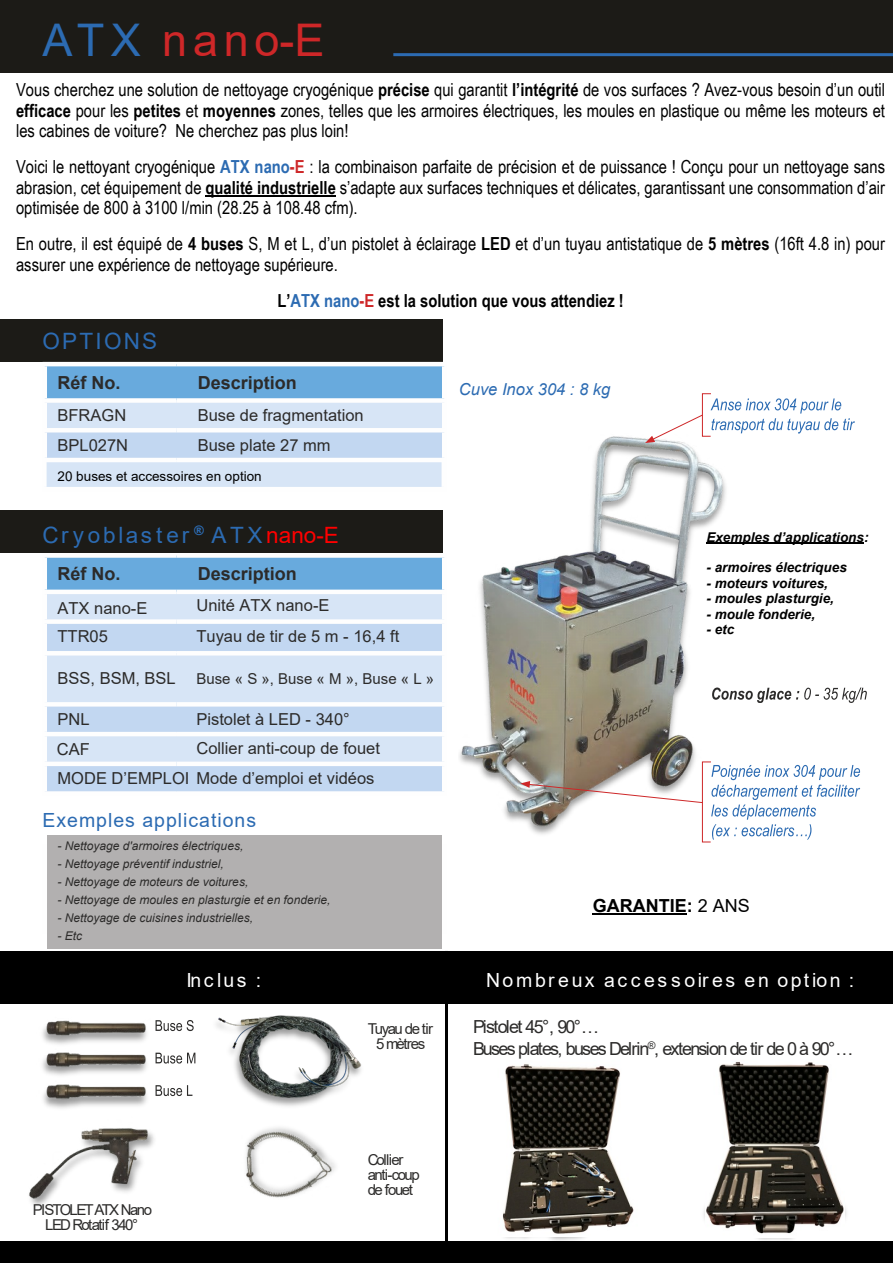
<style>
.page{position:relative;width:893px;height:1263px;background:#fff}
.page>*{position:absolute;margin:0;border:0;box-sizing:border-box;transform-origin:0 0}
.t1{font:45px "Arial";letter-spacing:.13em;color:#ce2728}
.t2{font:22.5px "Arial";letter-spacing:.1em;color:#2c6bb2}
.t3{font:19.5px "Arial";letter-spacing:.125em;color:#fefefe}
.t4{font:19.5px "Arial";letter-spacing:.05em;color:#2c6bb2}
.t5{font:18px/20.5px "Arial Narrow";color:#000;text-align:justify}
.t6{font:18px/21.6px "Arial";letter-spacing:-.1em;color:#2c2b2a}
.t7{font:700 18px "Arial Narrow";color:#000}
.t8{font:700 18px "Arial";color:#2c2b2a}
.t9{font:700 18px "Arial";color:#000}
.t10{font:16.5px/28.8px "Arial";color:#2c2b2a}
.t11{font:italic 16.5px "Arial";color:#2c6bb2}
.t12{font:15px/15px "Arial";letter-spacing:-.1em;color:#2c2b2a;text-align:center}
.t13{font:15px "Arial";color:#2c2b2a}
.t14{font:italic 700 13.5px "Arial";color:#000}
.t15{font:13.5px "Arial";color:#000}
.t16{font:italic 12px "Arial";color:#2c2b2a}
.s1{color:#2c6bb2}
.s2{font-weight:700}
.s3{font-weight:700;color:#2c6bb2}
.s4{font-weight:700;color:#ce2728}
.s5{color:#ce2728}
.s6{color:#f00}
.s7{font-weight:400}
</style>
<div class="page">
<img style="left:435px;top:1237px;width:251px;height:5px">
<img style="left:502px;top:1064px;width:132px;height:170px">
<img style="left:698px;top:1208px;width:155px;height:34px">
<img style="left:705px;top:1062px;width:140px;height:175px">
<div style="left:0;top:0;width:893px;height:72px;background:#1c1b17"></div>
<img style="left:459px;top:393px;width:268px;height:441px">
<hr style="left:393px;top:53px;width:500px;height:3px;background:#2c6bb2">
<svg style="left:645px;top:414px;width:58px;height:29px"></svg>
<svg style="left:520px;top:781px;width:182px;height:22px"></svg>
<div style="left:702px;top:393px;width:9px;height:44px;border:1px solid #ce2728"></div>
<div style="left:702px;top:761px;width:9px;height:81px;border:1px solid #ce2728"></div>
<svg style="left:711px;top:398px;width:144px;height:36px"></svg>
<svg style="left:712px;top:687px;width:155px;height:16px"></svg>
<svg style="left:711px;top:765px;width:149px;height:75px"></svg>
<div style="left:0;top:1242px;width:893px;height:21px;background:#000"></div>
<div style="left:0;top:951px;width:893px;height:53px;background:#000"></div>
<hr style="left:445px;top:951px;width:3px;height:312px;background:#000">
<img style="left:246px;top:1127px;width:89px;height:71px">
<img style="left:29px;top:1128px;width:125px;height:74px">
<svg style="left:156px;top:1020px;width:38px;height:11px"></svg>
<svg style="left:156px;top:1053px;width:39px;height:10px"></svg>
<svg style="left:156px;top:1085px;width:36px;height:11px"></svg>
<img style="left:42px;top:1020px;width:105px;height:19px">
<img style="left:42px;top:1039px;width:105px;height:32px">
<img style="left:43px;top:1071px;width:104px;height:38px">
<img style="left:216px;top:1015px;width:145px;height:92px">
<hr style="left:206px;top:195px;width:130px;height:1px;background:#000">
<div style="left:0;top:319px;width:442px;height:42px;background:#1c1b17"></div>
<div style="left:0;top:510px;width:442px;height:43px;background:#1c1b17"></div>
<svg style="left:46px;top:366px;width:396px;height:121px;background:#b2d0ed"></svg>
<div style="left:43px;top:398px;width:133px;height:5px;background:#fefefe"></div>
<div style="left:176px;top:398px;width:270px;height:5px;background:#fefefe"></div>
<hr style="left:43px;top:428px;width:133px;height:4px;background:#fefefe">
<hr style="left:176px;top:428px;width:270px;height:4px;background:#fefefe">
<hr style="left:43px;top:458px;width:133px;height:4px;background:#fefefe">
<hr style="left:176px;top:458px;width:270px;height:4px;background:#fefefe">
<div style="left:47px;top:558px;width:395px;height:32px;background:#68aadd"></div>
<div style="left:47px;top:594px;width:395px;height:25px;background:#d7e5f6"></div>
<svg style="left:47px;top:624px;width:395px;height:167px;background:#ccdef3"></svg>
<hr style="left:43px;top:651px;width:133px;height:4px;background:#fefefe">
<hr style="left:176px;top:651px;width:270px;height:4px;background:#fefefe">
<hr style="left:43px;top:702px;width:133px;height:4px;background:#fefefe">
<hr style="left:176px;top:702px;width:270px;height:4px;background:#fefefe">
<hr style="left:43px;top:732px;width:133px;height:4px;background:#fefefe">
<hr style="left:176px;top:732px;width:270px;height:4px;background:#fefefe">
<hr style="left:43px;top:762px;width:133px;height:4px;background:#fefefe">
<hr style="left:176px;top:762px;width:270px;height:4px;background:#fefefe">
<div style="left:48px;top:835px;width:394px;height:114px;background:#b2b0b0"></div>
<hr style="left:43px;top:366px;width:4px;height:32px;background:#fefefe">
<hr style="left:43px;top:403px;width:4px;height:25px;background:#fefefe">
<hr style="left:43px;top:432px;width:4px;height:26px;background:#fefefe">
<hr style="left:706px;top:543px;width:158px;height:1px;background:#000">
<hr style="left:593px;top:913px;width:94px;height:2px;background:#000">
<h1 class="t1" style="left:43px;top:24px;width:284px"><span class="s1">A TX</span> nano-E</h1>
<p class="t5" style="left:16px;top:81px;width:870px">Vous cherchez une solution de nettoyage cryogénique <span class="s2">précise</span> qui garantit <span class="s2">l’intégrité</span> de vos surfaces ? Avez-vous besoin d’un outil <span class="s2">efficace</span> pour les <span class="s2">petites</span> et <span class="s2">moyennes</span> zones, telles que les armoires électriques, les moules en plastique ou même les moteurs et les cabines de voiture? Ne cherchez pas plus loin!</p>
<p class="t5" style="left:16px;top:158px;width:870px">Voici le nettoyant cryogénique <span class="s3">ATX nano</span><span class="s4">-E</span> : la combinaison parfaite de précision et de puissance ! Conçu pour un nettoyage sans abrasion, cet équipement de <span class="s2">qualité industrielle</span> s’adapte aux surfaces techniques et délicates, garantissant une consommation d’air optimisée de 800 à 3100 l/min (28.25 à 108.48 cfm).</p>
<p class="t5" style="left:16px;top:235px;width:870px">En outre, il est équipé de <span class="s2">4 buses</span> S, M et L, d’un pistolet à éclairage <span class="s2">LED</span> et d’un tuyau antistatique de <span class="s2">5 mètres</span> (16ft 4.8 in) pour assurer une expérience de nettoyage supérieure.</p>
<p class="t7" style="left:277px;top:293px;width:348px">L’<span class="s1">ATX nano</span><span class="s5">-E</span> est la solution que vous attendiez !</p>
<p class="t2" style="left:43px;top:333px;width:116px">OPTIONS</p>
<p class="t8" style="left:58px;top:376px;width:65px">Réf No.</p>
<p class="t8" style="left:198px;top:376px;width:101px">Description</p>
<p class="t10" style="left:58px;top:403px;width:70px">BFRAGN</p>
<p class="t10" style="left:198px;top:403px;width:168px">Buse de fragmentation</p>
<p class="t10" style="left:58px;top:432px;width:72px">BPL027N</p>
<p class="t10" style="left:198px;top:432px;width:134px">Buse plate 27 mm</p>
<p class="t15" style="left:58px;top:471px;width:206px">20 buses et accessoires en option</p>
<p class="t11" style="left:459px;top:383px;width:153px">Cuve Inox 304 : 8 kg</p>
<p class="t2" style="left:43px;top:526px;width:298px">Cr yoblas t er <sup>®</sup> A TX <span class="s6">nano-E</span></p>
<p class="t14" style="left:706px;top:532px;width:164px">Exemples d’applications:</p>
<p class="t14" style="left:706px;top:562px;width:142px">- armoires électriques</p>
<p class="t14" style="left:706px;top:578px;width:123px">- moteurs voitures,</p>
<p class="t14" style="left:706px;top:593px;width:129px">- moules plasturgie,</p>
<p class="t14" style="left:706px;top:609px;width:110px">- moule fonderie,</p>
<p class="t14" style="left:706px;top:624px;width:29px">- etc</p>
<p class="t8" style="left:58px;top:567px;width:65px">Réf No.</p>
<p class="t8" style="left:198px;top:567px;width:101px">Description</p>
<p class="t10" style="left:196px;top:591px;width:204px;line-height:31px">Unité ATX nano-E<br>Tuyau de tir de 5 m - 16,4 ft</p>
<p class="t13" style="left:196px;top:673px;width:239px">Buse « S », Buse « M », Buse « L »</p>
<p class="t10" style="left:196px;top:705px;width:185px;line-height:29.4px">Pistolet à LED - 340°<br>Collier anti-coup de fouet</p>
<p class="t10" style="left:58px;top:595px;width:91px">ATX nano-E</p>
<p class="t10" style="left:58px;top:624px;width:52px">TTR05</p>
<p class="t10" style="left:58px;top:665px;width:120px">BSS, BSM, BSL</p>
<p class="t10" style="left:58px;top:706px;width:34px">PNL</p>
<p class="t10" style="left:57px;top:736px;width:319px">CAF<br>MODE D’EMPLOI Mode d’emploi et vidéos</p>
<p class="t4" style="left:43px;top:813px;width:215px">Exemples applications</p>
<p class="t16" style="left:58px;top:841px;width:187px">- Nettoyage d'armoires électriques,</p>
<p class="t16" style="left:58px;top:859px;width:168px">- Nettoyage préventif industriel,</p>
<p class="t16" style="left:58px;top:877px;width:192px">- Nettoyage de moteurs de voitures,</p>
<p class="t16" style="left:58px;top:895px;width:274px">- Nettoyage de moules en plasturgie et en fonderie,</p>
<p class="t16" style="left:58px;top:913px;width:197px">- Nettoyage de cuisines industrielles,</p>
<p class="t16" style="left:58px;top:931px;width:26px">- Etc</p>
<p class="t9" style="left:593px;top:899px;width:159px">GARANTIE: <span class="s7">2 ANS</span></p>
<p class="t3" style="left:186px;top:973px;width:76px">Inc lus :</p>
<p class="t3" style="left:486px;top:973px;width:369px">Nombr eux ac c es s oir es en option :</p>
<p class="t12" style="left:33px;top:1204px;width:121px">PISTOLET ATX Nano<br>LED Rotatif 340°</p>
<p class="t12" style="left:368px;top:1023px;width:67px">Tuyau de tir<br>5 mètres</p>
<p class="t12" style="left:368px;top:1153px;width:54px;text-align:left">Collier anti-coup de fouet</p>
<p class="t6" style="left:473px;top:1018px;width:382px">Pistolet 45°, 90°…<br>Buses plates, buses Delrin<sup>®</sup>, extension de tir de 0 à 90°…</p>
</div>
